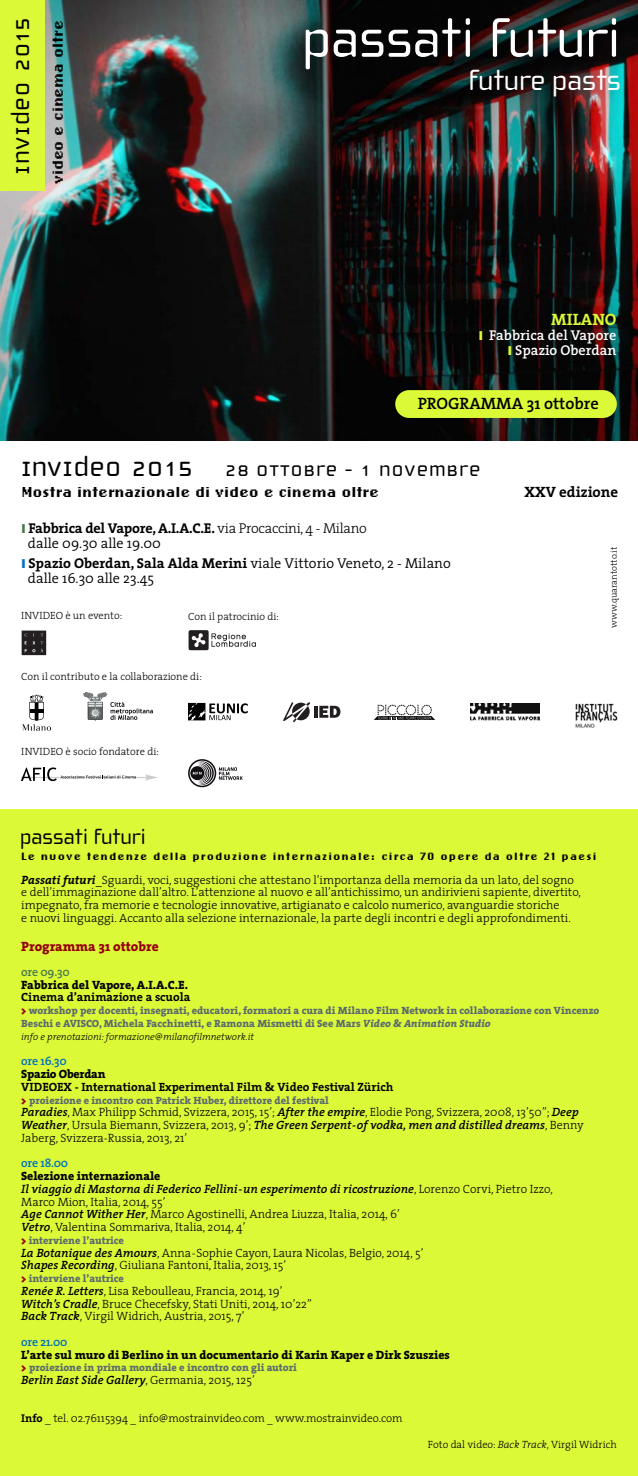
<style>
.page{position:relative;width:638px;height:1476px;background:#fff}
.page>*{position:absolute;margin:0;border:0;box-sizing:border-box;transform-origin:0 0}
.t1{font:57px "Cholla Wide";color:#fff}
.t2{font:30px "Cholla Wide";color:#fff}
.t3{font:27px "Cholla Unicase";letter-spacing:.02em;color:#000}
.t4{font:22.5px "Emigre Eight";color:#000}
.t5{font:22.5px "Cholla Unicase";letter-spacing:.05em;color:#000}
.t6{font:22.5px "Cholla Wide";color:#000}
.t7{font:16.5px "Emigre Eight";letter-spacing:.065em;color:#000}
.t8{font:600 16.5px "The Serif";color:#000}
.t9{font:700 16.5px "The Serif";color:#dbf937}
.t10{font:700 15px "The Serif";color:#000}
.t11{font:300 14.25px/15px "The Serif";color:#000}
.t12{font:700 14.25px/15px "The Serif";letter-spacing:-.02em;color:#000}
.t13{font:600 14.25px/15px "The Serif";color:#fff;text-align:right}
.t14{font:800 13.5px "The Serif";color:#96000e}
.t15{font:300 12px/12.8px "The Serif";color:#000}
.t16{font:800 12px "The Serif";color:#000}
.t17{font:700 12px "The Serif";color:#000}
.t18{font:italic 600 12px "The Serif";color:#000}
.t19{font:600 12px "The Serif";letter-spacing:-.02em;color:#0070c0}
.t20{font:800 12px "The Serif";letter-spacing:-.02em;color:#000}
.t21{font:600 12px "The Serif";letter-spacing:-.02em;color:#487b4c}
.t22{font:300 11.25px "The Serif";color:#000}
.t23{font:800 10.5px/12.8px "The Serif";color:#5c696f}
.t24{font:300 10.5px "The Serif";color:#000}
.t25{font:italic 300 9.75px "The Serif";color:#000}
.t26{font:300 9px "The Serif";color:#000}
.s1{font-family:"Cholla Wide"}
.s2{font-size:30px}
.s3{font-family:"Cholla Wide";font-size:30px}
.s4{font-weight:300}
.s5{font-weight:700}
.s6{font-weight:700;font-style:italic}
.s7{font-style:inherit}
.s8{font-weight:900;color:#96000e}
.s9{font-style:italic}
.s10{font-weight:600;font-style:italic}
.s11{font-weight:800}
.s12{font-weight:300;font-style:normal}
</style>
<div class="page">
<img style="left:0;top:0;width:638px;height:440px">
<div style="left:395px;top:390px;width:222px;height:28px;background:#dbf937;border-radius:14px"></div>
<div style="left:0;top:808px;width:638px;height:667px;background:#dbf937"></div>
<div style="left:0;top:0;width:45px;height:191px;background:#dbf937"></div>
<svg style="left:22px;top:695px;width:29px;height:36px"></svg>
<svg style="left:283px;top:702px;width:27px;height:20px"></svg>
<hr style="left:314px;top:706px;width:4px;height:11px;background:#231f20">
<svg style="left:319px;top:706px;width:21px;height:11px"></svg>
<svg style="left:188px;top:703px;width:60px;height:17px"></svg>
<svg style="left:21px;top:767px;width:137px;height:14px"></svg>
<svg style="left:188px;top:759px;width:28px;height:28px"></svg>
<svg style="left:190px;top:760px;width:53px;height:25px"></svg>
<svg style="left:83px;top:692px;width:70px;height:28px"></svg>
<svg style="left:22px;top:630px;width:24px;height:25px"></svg>
<svg style="left:189px;top:630px;width:67px;height:20px"></svg>
<svg style="left:374px;top:704px;width:61px;height:16px"></svg>
<img style="left:575px;top:703px;width:43px;height:25px">
<img style="left:471px;top:703px;width:68px;height:18px">
<svg style="left:479px;top:331px;width:3px;height:9px"></svg>
<svg style="left:509px;top:346px;width:2px;height:9px"></svg>
<h3 class="t3" style="left:4px;top:175px;width:159px;rotate:-90deg">Invi<span class="s1">d</span>eo 2015</h3>
<h3 class="t4" style="left:42px;top:184px;width:165px;rotate:-90deg">video e cinema oltre</h3>
<h1 class="t1" style="left:302px;top:4px;width:320px">passati futuri</h1>
<h2 class="t2" style="left:468px;top:62px;width:154px">future pasts</h2>
<h3 class="t9" style="left:551px;top:314px;width:67px">MILANO</h3>
<p class="t13" style="left:489px;top:330px;width:129px">Fabbrica del Vapore<br>Spazio Oberdan</p>
<h3 class="t8" style="left:418px;top:398px;width:183px">PROGRAMMA 31 ottobre</h3>
<h3 class="t5" style="left:21px;top:455px;width:461px"><span class="s2">Invi</span><span class="s3">d</span><span class="s2">eo 2015</span> 28 ottobre - 1 novembre</h3>
<h3 class="t4" style="left:21px;top:476px;width:359px">Mostra internazionale di video e cinema oltre</h3>
<p class="t12" style="left:28px;top:522px;width:340px">Fabbrica del Vapore, A.I.A.C.E. <span class="s4">via Procaccini, 4 - Milano </span><span class="s4">dalle 09.30 alle 19.00</span></p>
<p class="t11" style="left:28px;top:557px;width:424px"><span class="s5">Spazio Oberdan, Sala Alda Merini</span> viale Vittorio Veneto, 2 - Milano dalle 16.30 alle 23.45</p>
<p class="t24" style="left:21px;top:612px;width:103px">INVIDEO è un evento:</p>
<p class="t24" style="left:188px;top:612px;width:92px">Con il patrocinio di:</p>
<p class="t24" style="left:21px;top:673px;width:182px">Con il contributo e la collaborazione di:</p>
<p class="t24" style="left:21px;top:748px;width:139px">INVIDEO è socio fondatore di:</p>
<h3 class="t6" style="left:20px;top:822px;width:127px">passati futuri</h3>
<p class="t10" style="left:524px;top:486px;width:95px">XXV edizione</p>
<p class="t26" style="left:611px;top:627px;width:82px;rotate:-90deg">www.quarantotto.it</p>
<h3 class="t7" style="left:21px;top:845px;width:576px">Le nuove tendenze della produzione internazionale: circa 70 opere da oltre 21 paesi</h3>
<p class="t15" style="left:21px;top:874px;width:561px"><span class="s6">Passati futuri</span><span class="s7">_</span>Sguardi, voci, suggestioni che attestano l’importanza della memoria da un lato, del sogno e dell’immaginazione dall’altro. L’attenzione al nuovo e all’antichissimo, un andirivieni sapiente, divertito, impegnato, fra memorie e tecnologie innovative, artigianato e calcolo numerico, avanguardie storiche<br>e nuovi linguaggi. Accanto alla selezione internazionale, la parte degli incontri e degli approfondimenti.</p>
<p class="t14" style="left:21px;top:942px;width:139px">Programma 31 ottobre</p>
<p class="t21" style="left:21px;top:967px;width:50px">ore 09.30</p>
<p class="t16" style="left:21px;top:980px;width:168px">Fabbrica del Vapore, A.I.A.C.E.</p>
<p class="t17" style="left:21px;top:993px;width:171px">Cinema d’animazione a scuola</p>
<p class="t23" style="left:21px;top:1005px;width:579px"><span class="s8">&gt;</span> workshop per docenti, insegnati, educatori, formatori a cura di Milano Film Network in collaborazione con Vincenzo<br>Beschi e AVISCO, Michela Facchinetti, e Ramona Mismetti di See Mars <span class="s9">Video &amp; Animation Studio</span></p>
<p class="t25" style="left:21px;top:1033px;width:234px">info e prenotazioni: formazione@milanofilmnetwork.it</p>
<p class="t19" style="left:21px;top:1057px;width:47px">ore 16.30</p>
<p class="t20" style="left:21px;top:1069px;width:86px">Spazio Oberdan</p>
<p class="t17" style="left:21px;top:1082px;width:374px">VIDEOEX - International Experimental Film &amp; Video Festival Zürich</p>
<p class="t23" style="left:21px;top:1094px;width:309px"><span class="s8">&gt;</span> proiezione e incontro con Patrick Huber, direttore del festival</p>
<p class="t15" style="left:21px;top:1107px;width:564px"><span class="s10">Paradies</span>, Max Philipp Schmid, Svizzera, 2015, 15’; <span class="s10">After the empire</span>, Elodie Pong, Svizzera, 2008, 13’50”; <span class="s10">Deep<br>Weather</span>, Ursula Biemann, Svizzera, 2013, 9’; <span class="s10">The Green Serpent-of vodka, men and distilled dreams</span>, Benny<br>Jaberg, Svizzera-Russia, 2013, 21’</p>
<p class="t19" style="left:21px;top:1159px;width:49px">ore 18.00</p>
<p class="t15" style="left:21px;top:1171px;width:533px"><span class="s11">Selezione internazionale<br></span><span class="s10">Il viaggio di Mastorna di Federico Fellini-un esperimento di ricostruzione</span>, Lorenzo Corvi, Pietro Izzo, Marco Mion, Italia, 2014, 55’<br><span class="s10">Age Cannot Wither Her</span>, Marco Agostinelli, Andrea Liuzza, Italia, 2014, 6’<br><span class="s10">Vetro</span>, Valentina Sommariva, Italia, 2014, 4’</p>
<p class="t23" style="left:21px;top:1235px;width:104px"><span class="s8">&gt;</span> interviene l’autrice</p>
<p class="t15" style="left:21px;top:1247px;width:404px"><span class="s10">La Botanique des Amours</span>, Anna-Sophie Cayon, Laura Nicolas, Belgio, 2014, 5’<br><span class="s10">Shapes Recording</span>, Giuliana Fantoni, Italia, 2013, 15’</p>
<p class="t23" style="left:21px;top:1273px;width:104px"><span class="s8">&gt;</span> interviene l’autrice</p>
<p class="t15" style="left:21px;top:1285px;width:292px"><span class="s10">Renée R. Letters</span>, Lisa Reboulleau, Francia, 2014, 19’<br><span class="s10">Witch’s Cradle</span>, Bruce Checefsky, Stati Uniti, 2014, 10’22”<br><span class="s10">Back Track</span>, Virgil Widrich, Austria, 2015, 7’</p>
<p class="t19" style="left:21px;top:1337px;width:48px">ore 21.00</p>
<p class="t16" style="left:21px;top:1350px;width:430px">L’arte sul muro di Berlino in un documentario di Karin Kaper e Dirk Szuszies</p>
<p class="t23" style="left:21px;top:1362px;width:277px"><span class="s8">&gt;</span> proiezione in prima mondiale e incontro con gli autori</p>
<p class="t18" style="left:21px;top:1375px;width:235px">Berlin East Side Gallery<span class="s12">, Germania, 2015, 125’</span></p>
<p class="t22" style="left:21px;top:1414px;width:383px"><span class="s5">Info</span> _ tel. 02.76115394 _ info@mostrainvideo.com _ www.mostrainvideo.com</p>
<p class="t24" style="left:428px;top:1440px;width:190px">Foto dal video: <span class="s9">Back Track</span>, Virgil Widrich</p>
</div>
